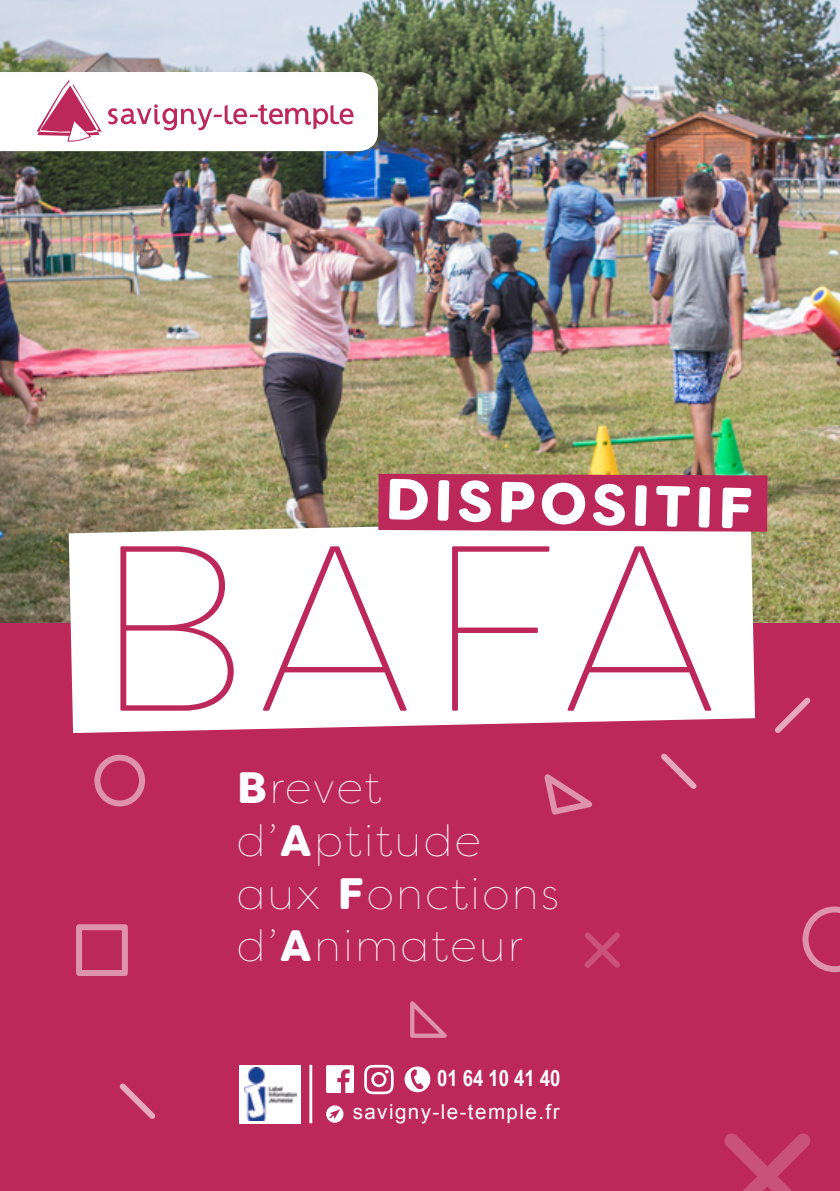
<style>
.page{position:relative;width:840px;height:1191px;background:#fff}
.page>*{position:absolute;margin:0;border:0;box-sizing:border-box;transform-origin:0 0}
.t1{font:100 234.8px "Filson Soft";color:#bd285b}
.t2{font:900 57.8px "Filson Soft";color:#fff}
.t3{font:100 44px/52.8px "Filson Soft";letter-spacing:.06em;color:#fff}
.t4{font:700 22.4px "Arial Narrow";color:#fff}
.t5{font:20.6px "Arial";letter-spacing:.07em;color:#fff}
.s1{font-weight:900}
</style>
<div class="page">
<div style="left:0;top:0;width:839px;height:1191px;background:#bd285b"></div>
<img style="left:0;top:0;width:839px;height:622px">
<svg style="left:0;top:72px;width:378px;height:79px;background:#f7e6ec"></svg>
<div style="left:240px;top:1065px;width:61px;height:58px;background:#fff"></div>
<img style="left:244px;top:1067px;width:52px;height:54px">
<svg style="left:326px;top:1065px;width:28px;height:28px"></svg>
<svg style="left:364px;top:1064px;width:29px;height:30px"></svg>
<hr style="left:309px;top:1064px;width:3px;height:59px;background:#fff">
<svg style="left:404px;top:1066px;width:27px;height:27px"></svg>
<svg style="left:326px;top:1105px;width:17px;height:17px"></svg>
<svg style="left:69px;top:518px;width:685px;height:215px;background:#f9f3f4"></svg>
<svg style="left:378px;top:474px;width:389px;height:57px"></svg>
<svg style="left:661px;top:753px;width:36px;height:36px"></svg>
<svg style="left:119px;top:1083px;width:37px;height:36px"></svg>
<svg style="left:775px;top:697px;width:36px;height:36px"></svg>
<svg style="left:584px;top:932px;width:36px;height:36px"></svg>
<svg style="left:724px;top:1133px;width:86px;height:58px"></svg>
<svg style="left:410px;top:1001px;width:37px;height:37px"></svg>
<svg style="left:544px;top:774px;width:48px;height:41px"></svg>
<div style="left:94px;top:754px;width:51px;height:52px;border:6px solid #fff;border-radius:50%"></div>
<svg style="left:802px;top:906px;width:37px;height:66px"></svg>
<h2 class="t2" style="left:385px;top:463px;width:368px;rotate:1deg">DISPOSITIF</h2>
<h1 class="t1" style="left:94px;top:487px;width:623px">BAFA</h1>
<p class="t3" style="left:236px;top:761px;width:323px"><span class="s1">B</span>revet d’<span class="s1">A</span>ptitude aux <span class="s1">F</span>onctions d’<span class="s1">A</span>nimateur</p>
<p class="t4" style="left:437px;top:1061px;width:124px">01 64 10 41 40</p>
<p class="t5" style="left:352px;top:1098px;width:208px">savigny-le-temple.fr</p>
</div>
